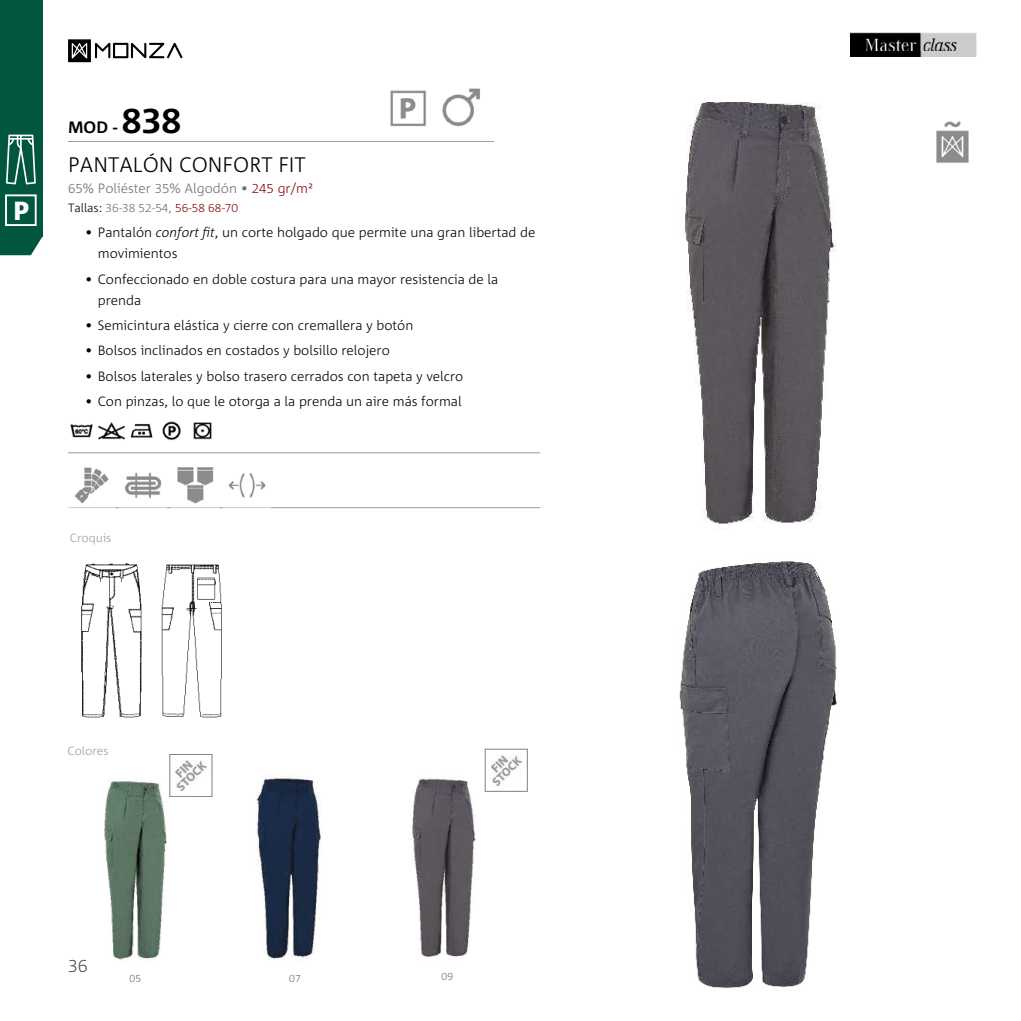
<style>
.page{position:relative;width:1021px;height:1021px;background:#fff}
.page>*{position:absolute;margin:0;border:0;box-sizing:border-box;transform-origin:0 0}
.t1{font:800 26.25px "Corpid";color:#fff}
.t2{font:300 21px "Corpid";color:#000}
.t3{font:300 18px "Corpid Caps";color:#5a4f4a}
.t4{font:700 16.5px "Corpid";color:#000}
.t5{font:300 13.5px/21px "Corpid";color:#000}
.t6{font:300 13.5px "Corpid";color:#707172}
.t7{font:300 12px "Corpid Caps";color:#707172}
.t8{font:300 12px "Corpid";color:#9c9e9f}
.t9{font:300 10.5px "Corpid Caps";color:#707172}
.s1{font-family:"Corpid Caps";font-size:36px}
.s2{font-family:"Corpid Caps"}
.s3{font-family:"Corpid Caps";color:#890c13}
.s4{color:#890c13}
.s5{font-family:"Corpid";color:#000}
.s6{font-family:"Corpid"}
.s7{font-family:"Corpid";color:#890c13}
.s8{font-style:italic}
</style>
<div class="page">
<svg style="left:68px;top:39px;width:115px;height:23px"></svg>
<div style="left:0;top:0;width:43px;height:236px;background:#00563f"></div>
<svg style="left:0;top:236px;width:43px;height:19px"></svg>
<div style="left:5px;top:194px;width:32px;height:32px;background:#00563f;border:2px solid #fff"></div>
<svg style="left:6px;top:135px;width:30px;height:49px"></svg>
<hr style="left:68px;top:452px;width:472px;height:1px;background:#9c9e9f">
<hr style="left:68px;top:507px;width:472px;height:1px;background:#9c9e9f">
<img style="left:70px;top:424px;width:23px;height:14px">
<img style="left:98px;top:422px;width:26px;height:18px">
<img style="left:130px;top:423px;width:23px;height:15px">
<img style="left:162px;top:421px;width:19px;height:20px">
<img style="left:193px;top:422px;width:19px;height:18px">
<img style="left:68px;top:467px;width:47px;height:41px">
<img style="left:120px;top:472px;width:47px;height:36px">
<img style="left:172px;top:467px;width:46px;height:41px">
<img style="left:223px;top:473px;width:47px;height:35px">
<img style="left:390px;top:90px;width:37px;height:37px">
<img style="left:442px;top:88px;width:38px;height:39px">
<hr style="left:68px;top:141px;width:426px;height:1px;background:#9c9e9f">
<img style="left:685px;top:102px;width:152px;height:419px">
<img style="left:679px;top:521px;width:158px;height:468px">
<img style="left:81px;top:563px;width:141px;height:155px">
<img style="left:104px;top:766px;width:109px;height:194px">
<img style="left:255px;top:778px;width:66px;height:182px">
<img style="left:412px;top:764px;width:113px;height:195px">
<img style="left:851px;top:32px;width:125px;height:25px">
<img style="left:936px;top:121px;width:33px;height:42px">
<img style="left:172px;top:760px;width:38px;height:34px">
<img style="left:487px;top:755px;width:38px;height:34px">
<h1 class="t1" style="left:13px;top:196px;width:17px">P</h1>
<p class="t4" style="left:68px;top:118px;width:115px">MOD - <span class="s1">838</span></p>
<h2 class="t2" style="left:68px;top:154px;width:239px">PANTALÓN CONFORT FIT</h2>
<p class="t6" style="left:68px;top:181px;width:246px"><span class="s2">65</span>% Poliéster <span class="s2">35</span>% Algodón • <span class="s3">245</span> <span class="s4">gr/m²</span></p>
<p class="t7" style="left:68px;top:201px;width:172px"><span class="s5">Tallas:</span> 36<span class="s6">-</span>38 52<span class="s6">-</span>54<span class="s6">,</span> <span class="s4">56</span><span class="s7">-</span><span class="s4">58 68</span><span class="s7">-</span><span class="s4">70</span></p>
<p class="t5" style="left:98px;top:222px;width:439px;text-indent:-13px">• Pantalón <span class="s8">confort fit</span>, un corte holgado que permite una gran libertad de movimientos</p>
<p class="t5" style="left:98px;top:268px;width:402px;text-indent:-13px">• Confeccionado en doble costura para una mayor resistencia de la prenda</p>
<p class="t5" style="left:85px;top:315px;width:330px">• Semicintura elástica y cierre con cremallera y botón</p>
<p class="t5" style="left:85px;top:340px;width:306px">• Bolsos inclinados en costados y bolsillo relojero</p>
<p class="t5" style="left:85px;top:365px;width:380px">• Bolsos laterales y bolso trasero cerrados con tapeta y velcro</p>
<p class="t5" style="left:85px;top:391px;width:378px">• Con pinzas, lo que le otorga a la prenda un aire más formal</p>
<p class="t8" style="left:70px;top:531px;width:43px">Croquis</p>
<p class="t8" style="left:68px;top:744px;width:43px">Colores</p>
<h3 class="t3" style="left:68px;top:955px;width:21px">36</h3>
<p class="t9" style="left:130px;top:972px;width:13px">05</p>
<p class="t9" style="left:289px;top:972px;width:13px">07</p>
<p class="t9" style="left:441px;top:970px;width:13px">09</p>
</div>
